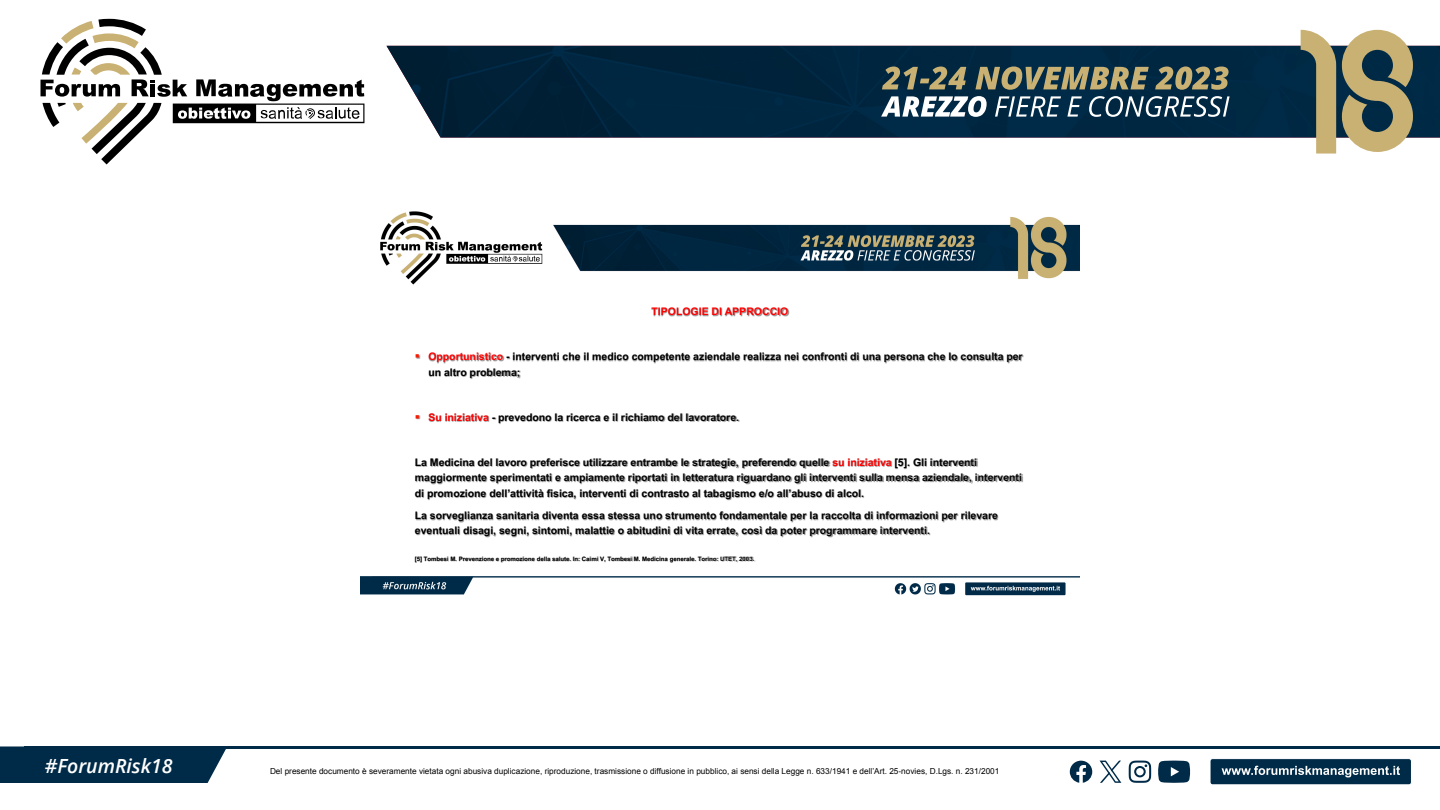
<style>
.page{position:relative;width:1440px;height:810px;background:#fff}
.page>*{position:absolute;margin:0;border:0;box-sizing:border-box;transform-origin:0 0}
.t1{font:italic 600 19.5px "Open Sans";color:#fff}
.t2{font:700 10.5px/15.4px "Arial";color:#000}
.t3{font:700 10.5px "Arial";color:#f00}
.t4{font:8.25px "Arial";color:#000}
.t5{font:700 6px "Arial";color:#000}
.s1{color:#f81b02}
.s2{color:#f00}
</style>
<div class="page">
<div style="left:0;top:746px;width:226px;height:37px;background:#002b48"></div>
<div style="left:1210px;top:759px;width:201px;height:26px;background:#002b48;border-radius:3px"></div>
<div style="left:1210px;top:758px;width:202px;height:27px;border:1px solid #fff;border-radius:3px"></div>
<svg style="left:1222px;top:766px;width:178px;height:11px"></svg>
<hr style="left:24px;top:746px;width:1416px;height:3px;background:#002b48">
<img style="left:386px;top:46px;width:1054px;height:92px">
<svg style="left:1342px;top:30px;width:71px;height:122px;background:#9a9575"></svg>
<svg style="left:1301px;top:30px;width:35px;height:124px;background:#929074"></svg>
<svg style="left:40px;top:19px;width:324px;height:145px"></svg>
<svg style="left:881px;top:96px;width:349px;height:21px"></svg>
<svg style="left:882px;top:66px;width:347px;height:24px;background:#656c5b"></svg>
<svg style="left:1129px;top:761px;width:22px;height:22px"></svg>
<svg style="left:1158px;top:761px;width:32px;height:22px"></svg>
<svg style="left:1070px;top:761px;width:22px;height:22px"></svg>
<svg style="left:1100px;top:761px;width:21px;height:22px"></svg>
<img style="left:360px;top:211px;width:720px;height:385px">
<img style="left:645px;top:301px;width:154px;height:25px">
<img style="left:408px;top:346px;width:14px;height:25px">
<img style="left:422px;top:346px;width:78px;height:16px">
<img style="left:500px;top:346px;width:6px;height:16px">
<img style="left:506px;top:346px;width:528px;height:25px">
<img style="left:422px;top:362px;width:106px;height:24px">
<img style="left:408px;top:407px;width:14px;height:24px">
<img style="left:422px;top:407px;width:63px;height:24px">
<img style="left:485px;top:407px;width:6px;height:24px">
<img style="left:491px;top:407px;width:279px;height:24px">
<img style="left:408px;top:452px;width:418px;height:15px">
<img style="left:826px;top:452px;width:62px;height:15px">
<img style="left:888px;top:452px;width:100px;height:15px">
<img style="left:408px;top:467px;width:625px;height:24px">
<img style="left:408px;top:483px;width:464px;height:22px">
<img style="left:408px;top:505px;width:601px;height:25px">
<img style="left:408px;top:520px;width:579px;height:25px">
<img style="left:411px;top:553px;width:9px;height:15px">
<img style="left:420px;top:553px;width:26px;height:15px">
<img style="left:446px;top:553px;width:132px;height:15px">
<img style="left:578px;top:553px;width:52px;height:15px">
<img style="left:596px;top:553px;width:17px;height:15px">
<img style="left:630px;top:553px;width:131px;height:15px">
<p class="t3" style="left:652px;top:304px;width:138px">TIPOLOGIE DI APPROCCIO</p>
<p class="t2" style="left:428px;top:349px;width:596px;line-height:15.7px;text-indent:-14px"><span class="s1">▪</span> <span class="s2">Opportunistico</span> - interventi che il medico competente aziendale realizza nei confronti di una persona che lo consulta per un altro problema;</p>
<p class="t2" style="left:415px;top:410px;width:326px"><span class="s1">▪</span> <span class="s2">Su iniziativa</span> - prevedono la ricerca e il richiamo del lavoratore.</p>
<p class="t2" style="left:415px;top:455px;width:609px">La Medicina del lavoro preferisce utilizzare entrambe le strategie, preferendo quelle <span class="s2">su iniziativa</span> [5]. Gli interventi maggiormente sperimentati e ampiamente riportati in letteratura riguardano gli interventi sulla mensa aziendale, interventi di promozione dell’attività fisica, interventi di contrasto al tabagismo e/o all’abuso di alcol.</p>
<p class="t2" style="left:415px;top:508px;width:585px;line-height:15.1px">La sorveglianza sanitaria diventa essa stessa uno strumento fondamentale per la raccolta di informazioni per rilevare eventuali disagi, segni, sintomi, malattie o abitudini di vita errate, così da poter programmare interventi.</p>
<p class="t5" style="left:415px;top:555px;width:341px">[5] Tombesi M. Prevenzione e promozione della salute. In: Caimi V, Tombesi M. Medicina generale. Torino: UTET, 2003.</p>
<h1 class="t1" style="left:45px;top:752px;width:129px">#ForumRisk18</h1>
<p class="t4" style="left:270px;top:766px;width:731px">Del presente documento è severamente vietata ogni abusiva duplicazione, riproduzione, trasmissione o diffusione in pubblico, ai sensi della Legge n. 633/1941 e dell’Art. 25-novies, D.Lgs. n. 231/2001</p>
</div>
